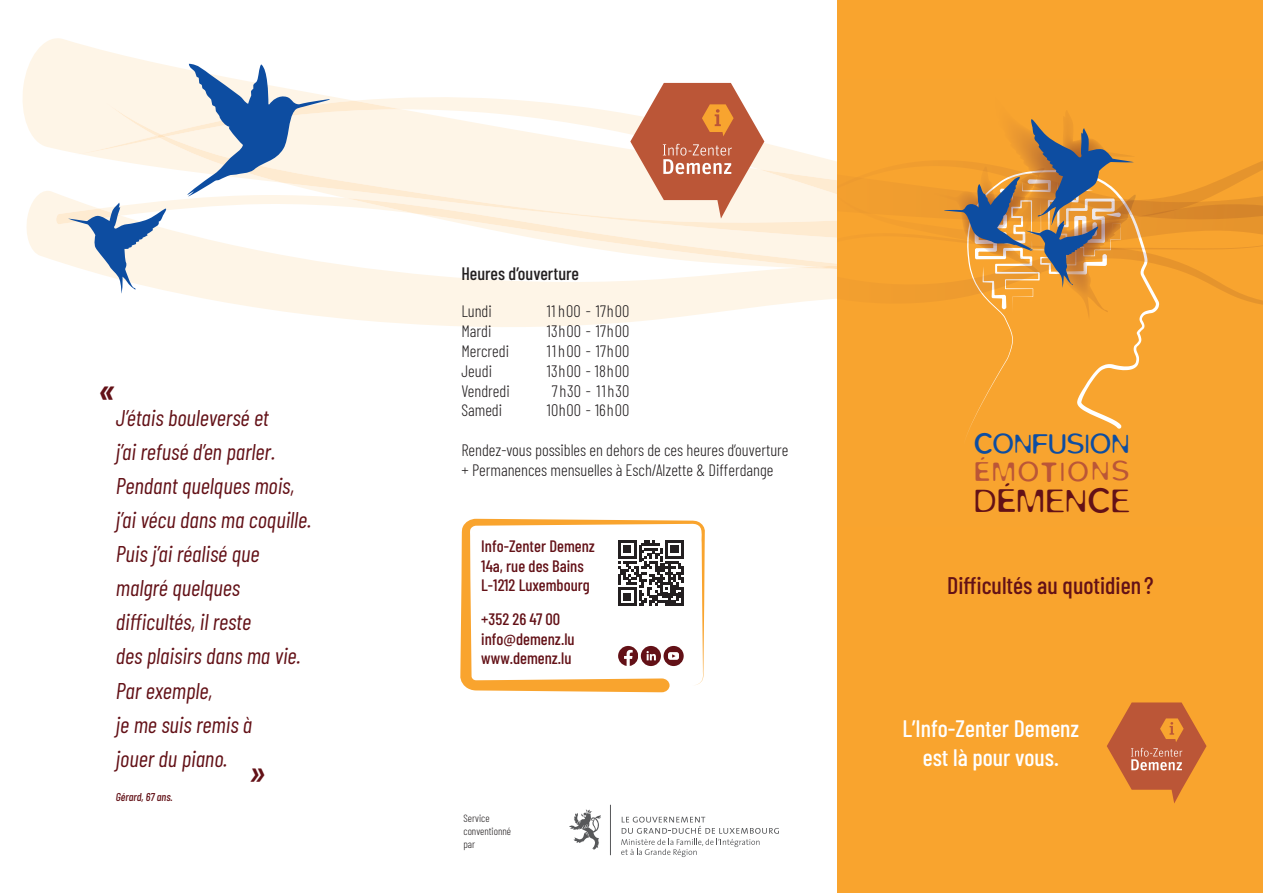
<style>
.page{position:relative;width:1263px;height:893px;background:#fff}
.page>*{position:absolute;margin:0;border:0;box-sizing:border-box;transform-origin:0 0}
.t1{font:italic 600 38.7px "Barlow Condensed";color:#631117}
.t2{font:italic 500 38.7px "Barlow Condensed";color:#631117}
.t3{font:300 36.9px "Blur";letter-spacing:.02em;color:#631117}
.t4{font:300 30.75px "Blur";color:#0d4da1}
.t5{font:300 30.45px "Blur";letter-spacing:.075em;color:#bb5637}
.t6{font:500 24.75px "Barlow Condensed";color:#631117}
.t7{font:500 24px "Barlow Condensed";color:#631117}
.t8{font:500 23.7px/28.5px "Barlow Condensed";color:#fff;text-align:center}
.t9{font:italic 22.65px/34px "Barlow Condensed";color:#631117}
.t10{font:500 18px "Barlow Condensed";color:#231f20}
.t11{font:300 16.5px "Barlow Condensed";color:#231f20}
.t12{font:500 16.5px "Barlow Condensed";color:#631117}
.t13{font:300 16.5px "Barlow Condensed";letter-spacing:.03em;color:#231f20}
.t14{font:300 16.5px "Barlow Condensed";letter-spacing:.06em;color:#231f20}
.t15{font:300 16.5px "Barlow Condensed";letter-spacing:.05em;color:#231f20}
.t16{font:300 16.5px "Barlow Condensed";letter-spacing:.02em;color:#231f20}
.t17{font:italic 500 11.4px "Barlow Condensed";color:#631117}
.t18{font:300 10.5px "Barlow Condensed";color:#231f20}
</style>
<div class="page">
<svg style="left:22px;top:37px;width:816px;height:116px"></svg>
<svg style="left:80px;top:101px;width:716px;height:66px;fill:#fef5e7"></svg>
<svg style="left:156px;top:134px;width:640px;height:56px;background:#fef5e8"></svg>
<svg style="left:26px;top:190px;width:812px;height:234px"></svg>
<svg style="left:56px;top:209px;width:740px;height:80px;fill:#fef5e7"></svg>
<div style="left:838px;top:0;width:425px;height:893px;background:#f9a42e"></div>
<svg style="left:966px;top:320px;width:179px;height:117px"></svg>
<svg style="left:796px;top:97px;width:467px;height:223px"></svg>
<svg style="left:68px;top:202px;width:99px;height:91px"></svg>
<svg style="left:187px;top:64px;width:145px;height:132px"></svg>
<svg style="left:630px;top:83px;width:134px;height:136px;background:#d6957c"></svg>
<hr style="left:610px;top:805px;width:1px;height:50px;background:#57585a">
<svg style="left:569px;top:809px;width:32px;height:41px"></svg>
<svg style="left:621px;top:817px;width:158px;height:40px"></svg>
<svg style="left:1107px;top:702px;width:99px;height:101px"></svg>
<svg style="left:460px;top:519px;width:245px;height:173px"></svg>
<p class="t1" style="left:98px;top:363px;width:19px">«</p>
<p class="t9" style="left:116px;top:399px;width:197px">J’étais bouleversé et<br>j’ai refusé d’en parler.<br>Pendant quelques mois, j’ai vécu dans ma coquille.<br>Puis j’ai réalisé que malgré quelques difficultés, il reste<br>des plaisirs dans ma vie.<br>Par exemple,<br>je me suis remis à<br>jouer du piano.</p>
<p class="t17" style="left:116px;top:789px;width:58px">Gérard, 67 ans.</p>
<p class="t2" style="left:248px;top:745px;width:19px">»</p>
<p class="t10" style="left:461px;top:260px;width:119px">Heures d’ouverture</p>
<p class="t11" style="left:461px;top:300px;width:32px">Lundi</p>
<p class="t15" style="left:547px;top:300px;width:84px">11h00 - 17h00</p>
<p class="t11" style="left:461px;top:319px;width:32px">Mardi</p>
<p class="t13" style="left:547px;top:319px;width:84px">13h00 - 17h00</p>
<p class="t11" style="left:461px;top:339px;width:49px">Mercredi</p>
<p class="t14" style="left:547px;top:339px;width:84px">11h00 - 17h00</p>
<p class="t11" style="left:461px;top:359px;width:32px">Jeudi</p>
<p class="t13" style="left:547px;top:359px;width:84px">13h00 - 18h00</p>
<p class="t11" style="left:461px;top:379px;width:50px">Vendredi</p>
<p class="t14" style="left:552px;top:379px;width:79px">7h30 - 11h30</p>
<p class="t11" style="left:461px;top:399px;width:42px">Samedi</p>
<p class="t16" style="left:547px;top:399px;width:84px">10h00 - 16h00</p>
<p class="t11" style="left:461px;top:438px;width:329px">Rendez-vous possibles en dehors de ces heures d’ouverture</p>
<p class="t11" style="left:461px;top:458px;width:314px">+ Permanences mensuelles à Esch/Alzette &amp; Differdange</p>
<p class="t12" style="left:481px;top:534px;width:115px">Info-Zenter Demenz</p>
<p class="t12" style="left:481px;top:554px;width:104px">14a, rue des Bains</p>
<p class="t12" style="left:481px;top:574px;width:110px">L-1212 Luxembourg</p>
<p class="t12" style="left:481px;top:607px;width:81px">+352 26 47 00</p>
<p class="t12" style="left:481px;top:627px;width:95px">info@demenz.lu</p>
<p class="t12" style="left:481px;top:647px;width:92px">www.demenz.lu</p>
<p class="t18" style="left:463px;top:811px;width:28px">Service</p>
<p class="t18" style="left:463px;top:824px;width:49px">conventionné</p>
<p class="t18" style="left:463px;top:836px;width:13px">par</p>
<p class="t4" style="left:974px;top:426px;width:157px">CONFUSION</p>
<p class="t5" style="left:974px;top:454px;width:157px">ÉMOTIONS</p>
<p class="t3" style="left:974px;top:480px;width:157px">DÉMENCE</p>
<p class="t7" style="left:947px;top:568px;width:208px">Difficultés au quotidien?</p>
<p class="t6" style="left:943px;top:577px;width:216px">Difficultés au quotidien ?</p>
<p class="t8" style="left:902px;top:713px;width:178px">L’Info-Zenter Demenz est là pour vous.</p>
</div>
